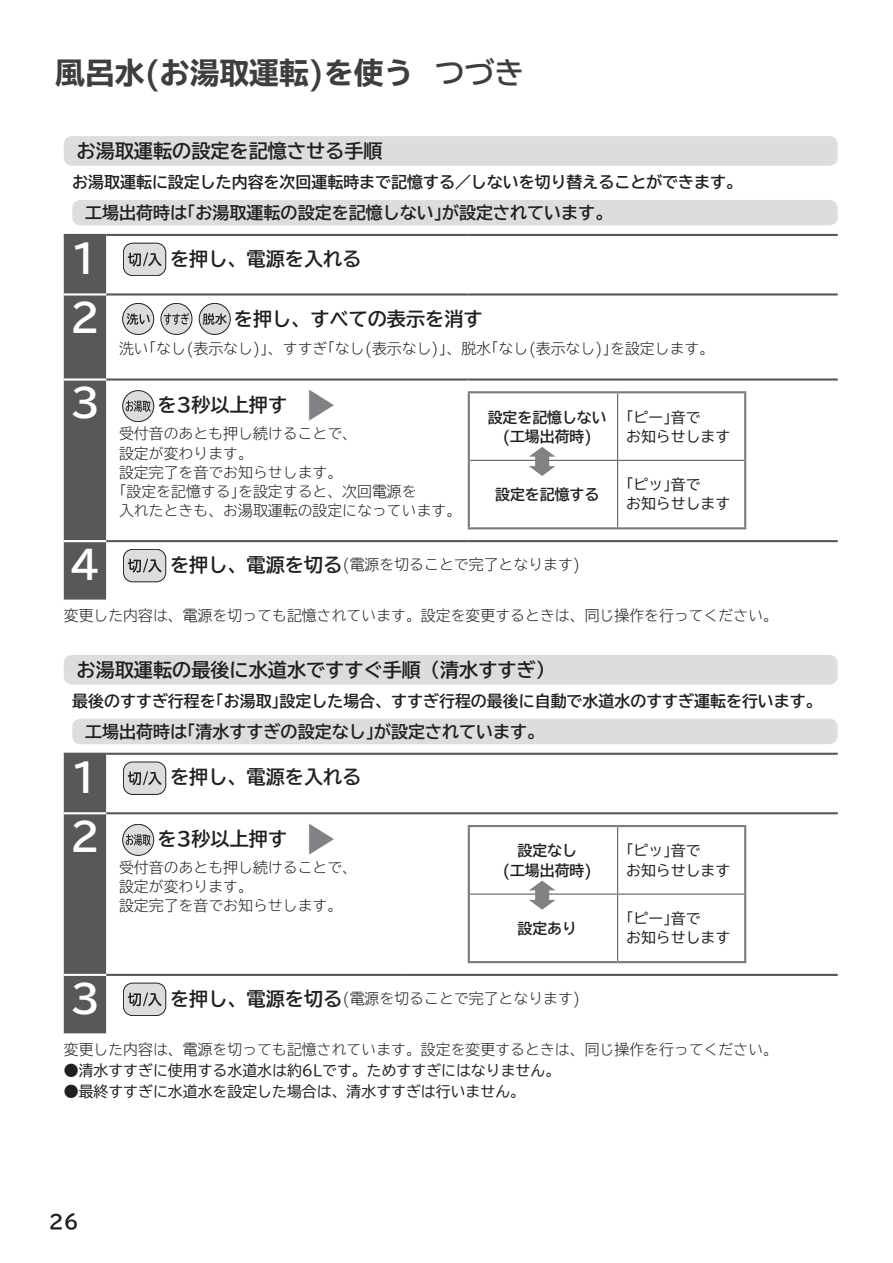
<style>
.page{position:relative;width:893px;height:1263px;background:#fff}
.page>*{position:absolute;margin:0;border:0;box-sizing:border-box;transform-origin:0 0}
.t1{font:700 38.25px "TBUD Go Std";color:#fff}
.t2{font:700 expanded 29.7px "TBUD Go Std";color:#3e3e3f}
.t3{font:700 29.7px "TBUD Go Std";color:#808285;scale:1.2 1}
.t4{font:700 19.2px "TBUD Go Std";color:#231f20}
.t5{font:700 19.2px "TBUDR Go Std";color:#231f20}
.t6{font:700 16.95px "TBUD Go Std";color:#231f20}
.t7{font:700 15.9px "TBUD Go Std";color:#231f20}
.t8{font:300 14.85px/19.2px "TBUD Go Std Super";color:#231f20}
.t9{font:14.85px/19.2px "TBUD Go Std";color:#231f20}
.t10{font:700 14.85px/19.2px "TBUD Go Std";color:#231f20;text-align:center}
.s1{font-stretch:normal}
.s2{font-family:"TBUD Go Std";font-weight:700;font-size:19.2px}
</style>
<div class="page">
<div style="left:64px;top:236px;width:42px;height:364px;background:#57585a"></div>
<svg style="left:106px;top:236px;width:732px;height:365px"></svg>
<hr style="left:64px;top:293px;width:42px;height:3px;background:#fff">
<hr style="left:64px;top:378px;width:42px;height:3px;background:#fff">
<hr style="left:64px;top:540px;width:42px;height:2px;background:#fff">
<hr style="left:106px;top:293px;width:362px;height:3px;background:#57585a">
<hr style="left:106px;top:378px;width:362px;height:3px;background:#57585a">
<hr style="left:468px;top:293px;width:370px;height:3px;background:#57585a">
<hr style="left:468px;top:378px;width:370px;height:3px;background:#57585a">
<hr style="left:106px;top:540px;width:362px;height:2px;background:#57585a">
<hr style="left:468px;top:540px;width:370px;height:2px;background:#57585a">
<hr style="left:64px;top:234px;width:42px;height:2px;background:#57585a">
<hr style="left:106px;top:234px;width:362px;height:2px;background:#57585a">
<hr style="left:468px;top:234px;width:370px;height:2px;background:#57585a">
<svg style="left:123px;top:243px;width:43px;height:33px"></svg>
<div style="left:123px;top:303px;width:31px;height:31px;background:#dcdddf;border-radius:50%"></div>
<div style="left:122px;top:303px;width:32px;height:32px;border:1px solid #231f20;border-radius:50%"></div>
<svg style="left:127px;top:313px;width:23px;height:12px"></svg>
<div style="left:161px;top:303px;width:31px;height:31px;background:#dcdddf;border-radius:50%"></div>
<div style="left:161px;top:303px;width:31px;height:32px;border:1px solid #231f20;border-radius:50%"></div>
<svg style="left:164px;top:313px;width:25px;height:12px"></svg>
<div style="left:199px;top:303px;width:31px;height:31px;background:#dcdddf;border-radius:50%"></div>
<div style="left:199px;top:303px;width:32px;height:32px;border:1px solid #231f20;border-radius:50%"></div>
<svg style="left:203px;top:313px;width:24px;height:12px"></svg>
<div style="left:123px;top:391px;width:31px;height:31px;background:#dcdddf;border-radius:50%"></div>
<div style="left:122px;top:390px;width:32px;height:32px;border:1px solid #231f20;border-radius:50%"></div>
<svg style="left:126px;top:400px;width:25px;height:12px"></svg>
<svg style="left:123px;top:549px;width:43px;height:33px"></svg>
<div style="left:64px;top:755px;width:42px;height:278px;background:#57585a"></div>
<svg style="left:106px;top:755px;width:732px;height:279px"></svg>
<hr style="left:64px;top:812px;width:42px;height:2px;background:#fff">
<hr style="left:64px;top:974px;width:42px;height:2px;background:#fff">
<hr style="left:106px;top:812px;width:298px;height:2px;background:#57585a">
<hr style="left:404px;top:812px;width:434px;height:2px;background:#57585a">
<hr style="left:106px;top:974px;width:298px;height:2px;background:#57585a">
<hr style="left:404px;top:974px;width:434px;height:2px;background:#57585a">
<hr style="left:64px;top:753px;width:42px;height:2px;background:#57585a">
<hr style="left:106px;top:753px;width:298px;height:2px;background:#57585a">
<hr style="left:404px;top:753px;width:434px;height:2px;background:#57585a">
<svg style="left:123px;top:762px;width:43px;height:33px"></svg>
<div style="left:123px;top:824px;width:31px;height:31px;background:#dcdddf;border-radius:50%"></div>
<div style="left:122px;top:824px;width:32px;height:32px;border:1px solid #231f20;border-radius:50%"></div>
<svg style="left:126px;top:834px;width:25px;height:11px"></svg>
<svg style="left:123px;top:983px;width:43px;height:33px"></svg>
<hr style="left:468px;top:391px;width:150px;height:2px;background:#787a7d">
<hr style="left:468px;top:393px;width:2px;height:67px;background:#787a7d">
<hr style="left:618px;top:391px;width:128px;height:2px;background:#787a7d">
<hr style="left:744px;top:393px;width:2px;height:67px;background:#787a7d">
<hr style="left:468px;top:460px;width:2px;height:67px;background:#787a7d">
<hr style="left:744px;top:460px;width:2px;height:67px;background:#787a7d">
<hr style="left:468px;top:527px;width:150px;height:2px;background:#787a7d">
<hr style="left:618px;top:527px;width:128px;height:2px;background:#787a7d">
<hr style="left:468px;top:825px;width:150px;height:2px;background:#787a7d">
<hr style="left:468px;top:827px;width:2px;height:67px;background:#787a7d">
<hr style="left:618px;top:825px;width:128px;height:2px;background:#787a7d">
<hr style="left:744px;top:827px;width:2px;height:67px;background:#787a7d">
<hr style="left:468px;top:894px;width:2px;height:67px;background:#787a7d">
<hr style="left:744px;top:894px;width:2px;height:67px;background:#787a7d">
<hr style="left:468px;top:961px;width:150px;height:2px;background:#787a7d">
<hr style="left:618px;top:961px;width:128px;height:2px;background:#787a7d">
<svg style="left:469px;top:392px;width:276px;height:136px"></svg>
<svg style="left:469px;top:826px;width:276px;height:136px"></svg>
<div style="left:64px;top:136px;width:774px;height:30px;background:#dcdddf;border-radius:9px"></div>
<div style="left:64px;top:655px;width:774px;height:30px;background:#dcdddf;border-radius:9px"></div>
<div style="left:72px;top:200px;width:766px;height:25px;background:#dcdddf;border-radius:9px"></div>
<div style="left:72px;top:719px;width:766px;height:25px;background:#dcdddf;border-radius:9px"></div>
<h2 class="t2" style="left:55px;top:56px;width:470px">風呂水(お湯取運転)を使う <span class="s1">つづき</span></h2>
<p class="t4" style="left:77px;top:135px;width:308px">お湯取運転の設定を記憶させる手順</p>
<p class="t7" style="left:72px;top:169px;width:671px">お湯取運転に設定した内容を次回運転時まで記憶する／しないを切り替えることができます。</p>
<p class="t6" style="left:85px;top:199px;width:529px">工場出荷時は｢お湯取運転の設定を記憶しない｣が設定されています。</p>
<h1 class="t1" style="left:70px;top:227px;width:32px">1</h1>
<p class="t4" style="left:170px;top:243px;width:193px">を押し、電源を入れる</p>
<h1 class="t1" style="left:70px;top:287px;width:32px">2</h1>
<p class="t4" style="left:234px;top:303px;width:250px">を押し、すべての表示を消す</p>
<p class="t8" style="left:119px;top:339px;width:597px">洗い｢なし(表示なし)｣、すすぎ｢なし(表示なし)｣、脱水｢なし(表示なし)｣を設定します。</p>
<h1 class="t1" style="left:70px;top:372px;width:32px">3</h1>
<p class="t4" style="left:157px;top:389px;width:150px">を3秒以上押す　</p>
<h2 class="t3" style="left:297px;top:423px;width:31px;rotate:-90deg">▼</h2>
<p class="t8" style="left:119px;top:424px;width:344px">受付音のあとも押し続けることで、<br>設定が変わります。<br>設定完了を音でお知らせします。<br>｢設定を記憶する｣を設定すると、次回電源を<br>入れたときも、お湯取運転の設定になっています。</p>
<h1 class="t1" style="left:70px;top:533px;width:32px">4</h1>
<p class="t8" style="left:170px;top:554px;width:412px"><span class="s2">を押し、電源を切る</span>(電源を切ることで完了となります)</p>
<p class="t10" style="left:488px;top:408px;width:121px">設定を記憶しない(工場出荷時)</p>
<p class="t9" style="left:626px;top:407px;width:106px">｢ピー｣音で<br>お知らせします</p>
<p class="t10" style="left:495px;top:485px;width:106px">設定を記憶する</p>
<p class="t9" style="left:626px;top:475px;width:106px">｢ピッ｣音で<br>お知らせします</p>
<p class="t8" style="left:64px;top:606px;width:716px">変更した内容は、電源を切っても記憶されています。設定を変更するときは、同じ操作を行ってください。</p>
<p class="t4" style="left:77px;top:654px;width:480px">お湯取運転の最後に水道水ですすぐ手順（清水すすぎ）</p>
<p class="t7" style="left:72px;top:688px;width:751px">最後のすすぎ行程を｢お湯取｣設定した場合、すすぎ行程の最後に自動で水道水のすすぎ運転を行います。</p>
<p class="t6" style="left:85px;top:718px;width:461px">工場出荷時は｢清水すすぎの設定なし｣が設定されています。</p>
<h1 class="t1" style="left:70px;top:746px;width:32px">1</h1>
<p class="t4" style="left:170px;top:761px;width:193px">を押し、電源を入れる</p>
<h1 class="t1" style="left:70px;top:806px;width:32px">2</h1>
<p class="t4" style="left:157px;top:823px;width:150px">を3秒以上押す　</p>
<h2 class="t3" style="left:297px;top:857px;width:31px;rotate:-90deg">▼</h2>
<p class="t8" style="left:119px;top:857px;width:240px">受付音のあとも押し続けることで、設定が変わります。<br>設定完了を音でお知らせします。</p>
<p class="t10" style="left:502px;top:841px;width:91px">設定なし<br>(工場出荷時)</p>
<p class="t9" style="left:626px;top:841px;width:106px">｢ピッ｣音で<br>お知らせします</p>
<p class="t10" style="left:517px;top:918px;width:61px">設定あり</p>
<p class="t9" style="left:626px;top:908px;width:106px">｢ピー｣音で<br>お知らせします</p>
<h1 class="t1" style="left:70px;top:967px;width:32px">3</h1>
<p class="t8" style="left:170px;top:988px;width:412px"><span class="s2">を押し、電源を切る</span>(電源を切ることで完了となります)</p>
<p class="t8" style="left:64px;top:1039px;width:716px">変更した内容は、電源を切っても記憶されています。設定を変更するときは、同じ操作を行ってください。</p>
<p class="t9" style="left:64px;top:1061px;width:498px">●清水すすぎに使用する水道水は約6Lです。ためすすぎにはなりません。</p>
<p class="t9" style="left:64px;top:1082px;width:463px">●最終すすぎに水道水を設定した場合は、清水すすぎは行いません。</p>
<p class="t5" style="left:49px;top:1206px;width:32px">26</p>
</div>
